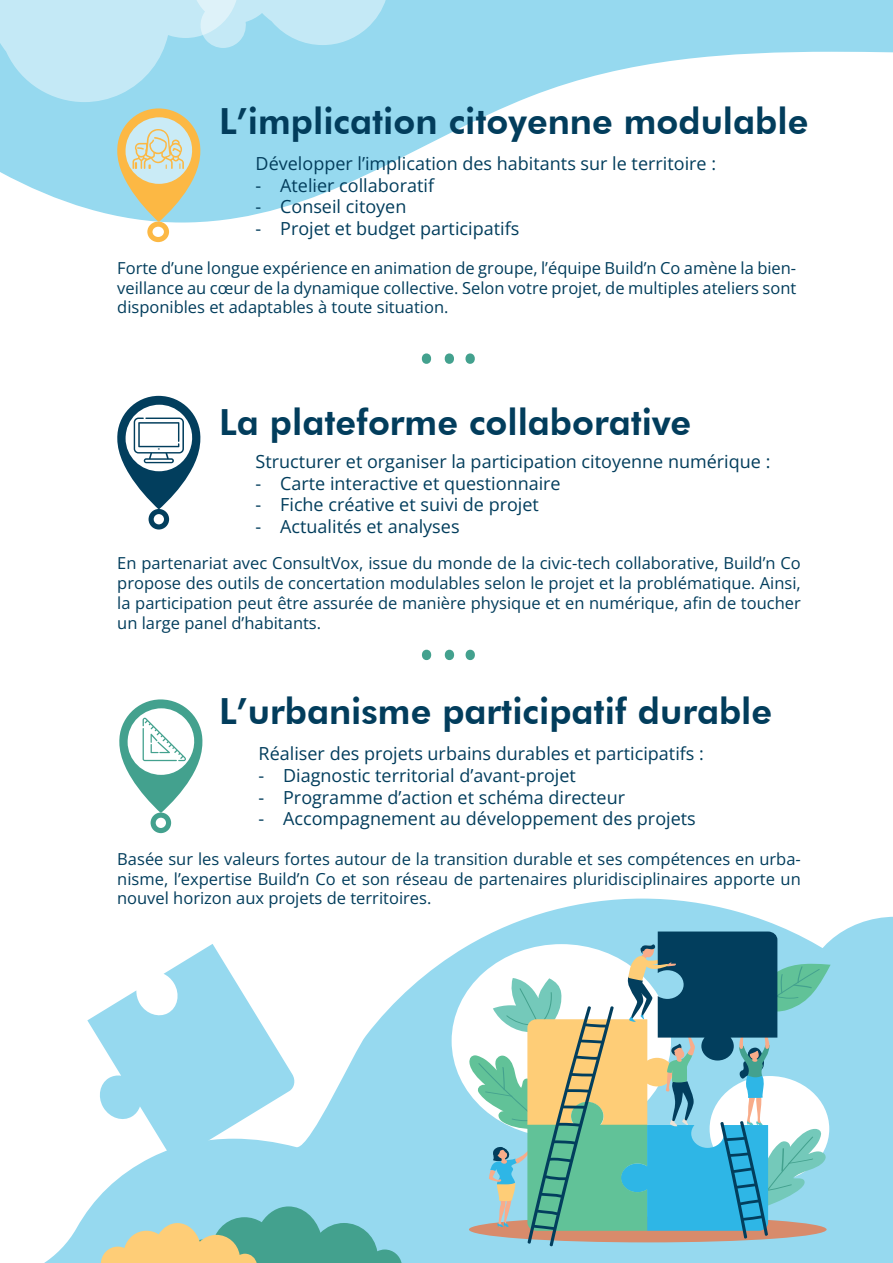
<style>
.page{position:relative;width:893px;height:1263px;background:#fff}
.page>*{position:absolute;margin:0;border:0;box-sizing:border-box;transform-origin:0 0}
.t1{font:800 36px "Futura BT";color:#023d5c}
.t2{font:18px "Open Sans";color:#023d5c}
.t3{font:16.5px/19.8px "Open Sans";color:#023d5c;text-align:justify}
</style>
<div class="page">
<svg style="left:0;top:0;width:893px;height:222px"></svg>
<svg style="left:0;top:0;width:386px;height:102px"></svg>
<svg style="left:44px;top:898px;width:849px;height:365px;fill:#96d9ef"></svg>
<svg style="left:452px;top:917px;width:441px;height:329px"></svg>
<svg style="left:101px;top:1206px;width:301px;height:57px"></svg>
<svg style="left:117px;top:108px;width:86px;height:134px"></svg>
<svg style="left:117px;top:396px;width:84px;height:133px"></svg>
<svg style="left:119px;top:699px;width:84px;height:134px"></svg>
<svg style="left:444px;top:353px;width:10px;height:11px"></svg>
<svg style="left:421px;top:353px;width:11px;height:11px"></svg>
<svg style="left:465px;top:353px;width:10px;height:11px"></svg>
<svg style="left:444px;top:650px;width:11px;height:10px"></svg>
<svg style="left:422px;top:650px;width:10px;height:10px"></svg>
<svg style="left:465px;top:650px;width:10px;height:10px"></svg>
<h1 class="t1" style="left:219px;top:99px;width:591px">L’implication citoyenne modulable</h1>
<p class="t2" style="left:256px;top:151px;width:462px">Développer l’implication des habitants sur le territoire :</p>
<p class="t2" style="left:256px;top:173px;width:180px">- Atelier collaboratif</p>
<p class="t2" style="left:256px;top:194px;width:152px">- Conseil citoyen</p>
<p class="t2" style="left:256px;top:216px;width:265px">- Projet et budget participatifs</p>
<p class="t3" style="left:117px;top:258px;width:681px">Forte d’une longue expérience en animation de groupe, l’équipe Build’n Co amène la bien&shy;veillance au cœur de la dynamique collective. Selon votre projet, de multiples ateliers sont disponibles et adaptables à toute situation.</p>
<h1 class="t1" style="left:219px;top:400px;width:474px">La plateforme collaborative</h1>
<p class="t2" style="left:256px;top:449px;width:516px">Structurer et organiser la participation citoyenne numérique :</p>
<p class="t2" style="left:256px;top:471px;width:307px">- Carte interactive et questionnaire</p>
<p class="t2" style="left:256px;top:492px;width:285px">- Fiche créative et suivi de projet</p>
<p class="t2" style="left:256px;top:514px;width:205px">- Actualités et analyses</p>
<p class="t3" style="left:117px;top:553px;width:685px">En partenariat avec ConsultVox, issue du monde de la civic-tech collaborative, Build’n Co propose des outils de concertation modulables selon le projet et la problématique. Ainsi, la participation peut être assurée de manière physique et en numérique, afin de toucher un large panel d’habitants.</p>
<h1 class="t1" style="left:219px;top:689px;width:554px">L’urbanisme participatif durable</h1>
<p class="t2" style="left:259px;top:741px;width:447px">Réaliser des projets urbains durables et participatifs :</p>
<p class="t2" style="left:259px;top:763px;width:319px">- Diagnostic territorial d’avant-projet</p>
<p class="t2" style="left:259px;top:785px;width:368px">- Programme d’action et schéma directeur</p>
<p class="t2" style="left:259px;top:806px;width:439px">- Accompagnement au développement des projets</p>
<p class="t3" style="left:117px;top:848px;width:685px">Basée sur les valeurs fortes autour de la transition durable et ses compétences en urba&shy;nisme, l’expertise Build’n Co et son réseau de partenaires pluridisciplinaires apporte un nouvel horizon aux projets de territoires.</p>
</div>
